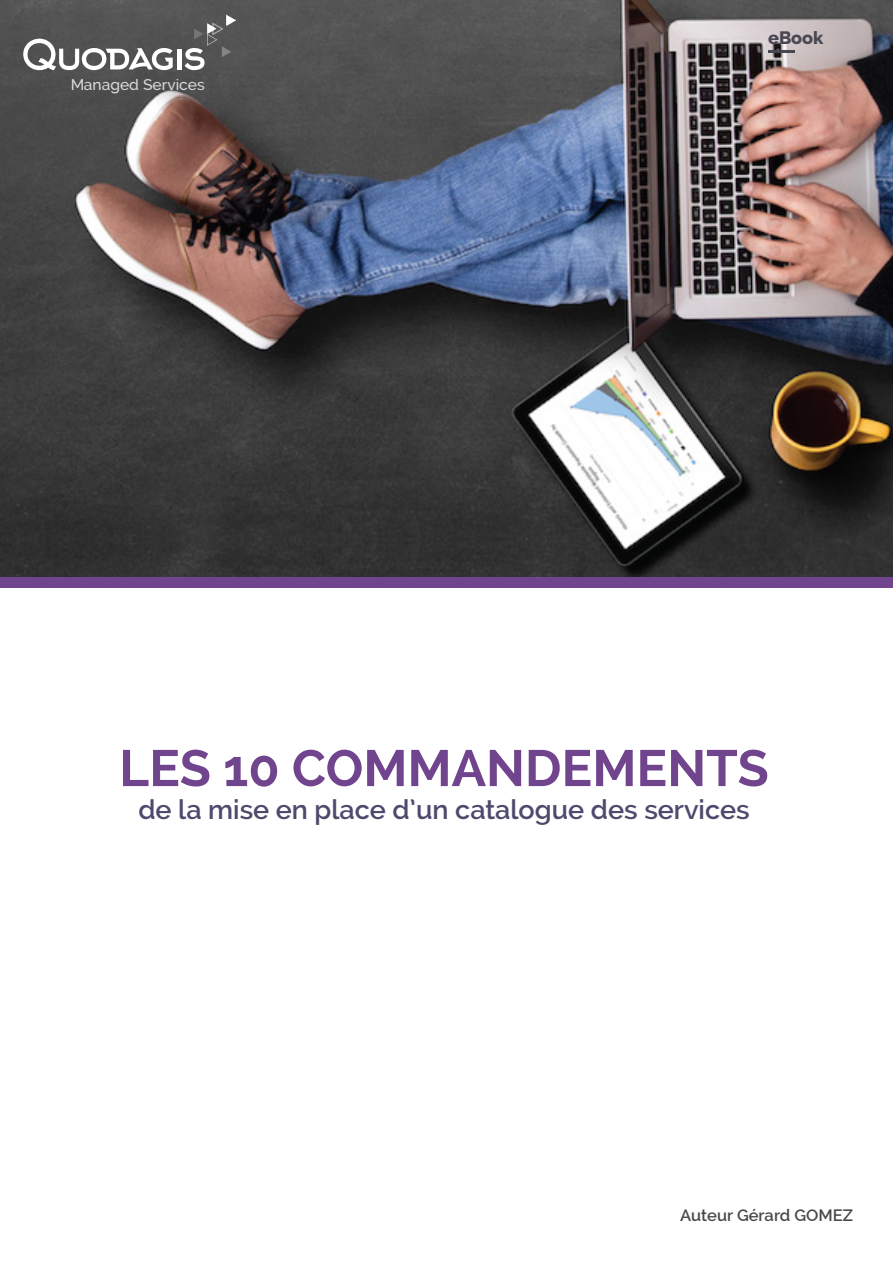
<style>
.page{position:relative;width:893px;height:1263px;background:#fff}
.page>*{position:absolute;margin:0;border:0;box-sizing:border-box;transform-origin:0 0}
.t1{font:700 51px "Raleway";color:#70458e}
.t2{font:600 27px "Raleway";color:#50486d}
.t3{font:800 18px "Raleway";color:#494752}
.t4{font:600 16.5px "Raleway";color:#4a484a}
.t5{font:500 15.6px "Raleway";color:#fff}
</style>
<div class="page">
<img style="left:0;top:0;width:893px;height:577px">
<hr style="left:768px;top:50px;width:27px;height:2px;background:#494752">
<div style="left:0;top:577px;width:893px;height:10px;background:#70458e"></div>
<svg style="left:23px;top:39px;width:150px;height:31px"></svg>
<hr style="left:177px;top:49px;width:4px;height:20px;background:#fff">
<svg style="left:185px;top:15px;width:51px;height:55px;background:#6b6b6b"></svg>
<p class="t5" style="left:70px;top:76px;width:136px">Managed Services</p>
<p class="t3" style="left:768px;top:28px;width:57px">eBook</p>
<h1 class="t1" style="left:119px;top:739px;width:651px">LES 10 COMMANDEMENTS</h1>
<p class="t2" style="left:138px;top:793px;width:613px">de la mise en place d’un catalogue des services</p>
<p class="t4" style="left:680px;top:1206px;width:175px">Auteur Gérard GOMEZ</p>
</div>
